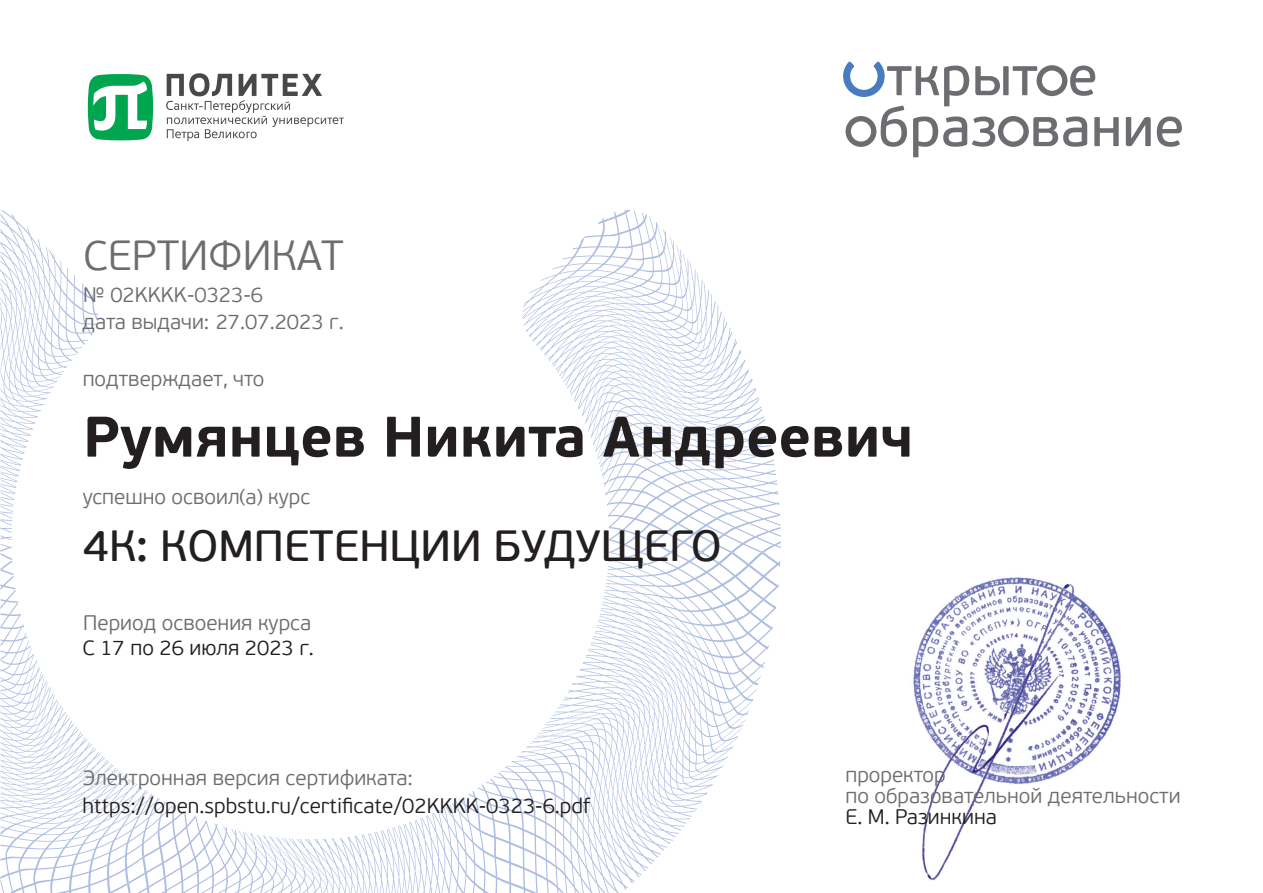
<style>
.page{position:relative;width:1263px;height:893px;background:#fff}
.page>*{position:absolute;margin:0;border:0;box-sizing:border-box;transform-origin:0 0}
.t1{font:700 57px "PF Beau Sans Pro";color:#231f20}
.t2{font:43.5px "PF Beau Sans Pro Bbook";color:#231f20}
.t3{font:300 42px "PF Beau Sans Pro";color:#6c6d70}
.t4{font:300 21px/21px "PF Beau Sans Pro";color:#6c6d70}
.t5{font:300 21px "PF Beau Sans Pro";color:#231f20}
</style>
<div class="page">
<svg style="left:524px;top:210px;width:245px;height:342px"></svg>
<svg style="left:0;top:210px;width:98px;height:342px"></svg>
<svg style="left:0;top:553px;width:160px;height:340px"></svg>
<svg style="left:127px;top:799px;width:336px;height:94px"></svg>
<svg style="left:463px;top:552px;width:317px;height:341px"></svg>
<svg style="left:490px;top:666px;width:274px;height:227px"></svg>
<svg style="left:843px;top:62px;width:276px;height:95px"></svg>
<svg style="left:1126px;top:117px;width:25px;height:29px"></svg>
<svg style="left:1157px;top:116px;width:25px;height:31px"></svg>
<svg style="left:166px;top:73px;width:178px;height:68px"></svg>
<svg style="left:88px;top:74px;width:65px;height:66px"></svg>
<img style="left:913px;top:577px;width:208px;height:304px">
<h3 class="t3" style="left:83px;top:231px;width:262px">СЕРТИФИКАТ</h3>
<p class="t4" style="left:83px;top:284px;width:181px">№ 02KKKK-0323-6</p>
<p class="t4" style="left:82px;top:312px;width:263px">дата выдачи: 27.07.2023 г.</p>
<p class="t4" style="left:83px;top:368px;width:183px">подтверждает, что</p>
<h1 class="t1" style="left:83px;top:401px;width:831px">Румянцев Никита Андреевич</h1>
<p class="t4" style="left:83px;top:487px;width:229px">успешно освоил(а) курс</p>
<h2 class="t2" style="left:83px;top:521px;width:640px">4К: КОМПЕТЕНЦИИ БУДУЩЕГО</h2>
<p class="t4" style="left:83px;top:612px;width:230px">Период освоения курса</p>
<p class="t5" style="left:82px;top:636px;width:233px">С 17 по 26 июля 2023 г.</p>
<p class="t4" style="left:83px;top:768px;width:332px">Электронная версия сертификата:</p>
<p class="t5" style="left:82px;top:794px;width:509px">https://open.spbstu.ru/certificate/02KKKK-0323-6.pdf</p>
<p class="t4" style="left:845px;top:764px;width:337px">проректор<br>по образовательной деятельности</p>
<p class="t5" style="left:845px;top:805px;width:153px">Е. М. Разинкина</p>
</div>
